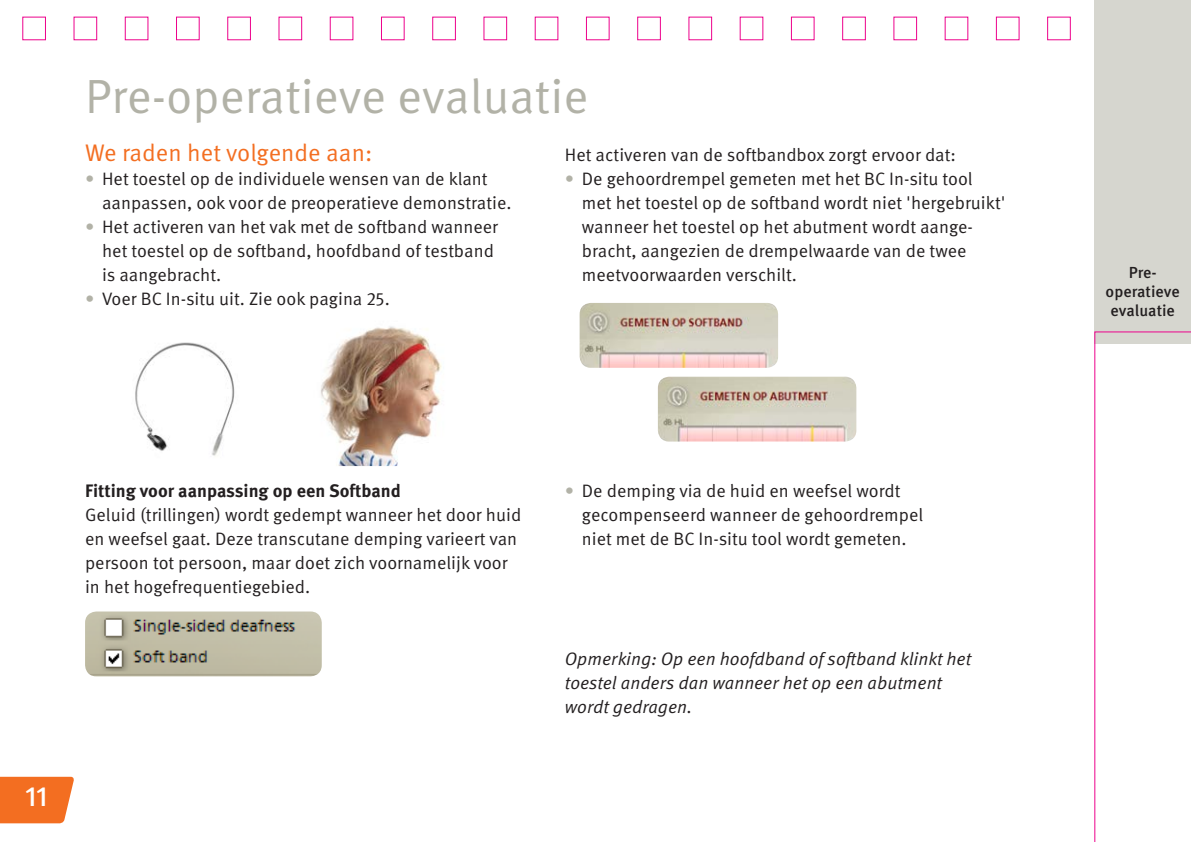
<style>
.page{position:relative;width:1191px;height:842px;background:#fff}
.page>*{position:absolute;margin:0;border:0;box-sizing:border-box;transform-origin:0 0}
.t1{font:48px "Meta Pro OM";color:#b2b2a7}
.t2{font:500 28px "Meta Pro OM";color:#fff}
.t3{font:24px "Meta Pro OM";color:#f36e21}
.t4{font:18px/24px "Meta Pro OM";color:#231f20}
.t5{font:italic 18px/24px "Meta Pro OM";color:#231f20}
.t6{font:700 18px "Meta Pro OM";color:#231f20}
.t7{font:500 16px/19.2px "Meta Pro OM";color:#231f20;text-align:center}
.s1{color:#b2b2a7}
</style>
<div class="page">
<div style="left:432px;top:17px;width:23px;height:23px;border:1px solid #ed028c"></div>
<div style="left:637px;top:17px;width:23px;height:23px;border:1px solid #ed028c"></div>
<div style="left:1094px;top:0;width:97px;height:343px;background:#d6d6cf"></div>
<svg style="left:0;top:777px;width:74px;height:46px;background:#f37730"></svg>
<img style="left:85px;top:611px;width:237px;height:65px">
<img style="left:135px;top:342px;width:100px;height:114px">
<img style="left:320px;top:326px;width:122px;height:140px">
<img style="left:579px;top:303px;width:199px;height:65px">
<img style="left:658px;top:377px;width:198px;height:65px">
<svg style="left:1094px;top:331px;width:97px;height:511px"></svg>
<h1 class="t1" style="left:85px;top:68px;width:505px">Pre-operatieve evaluatie</h1>
<h3 class="t3" style="left:85px;top:139px;width:289px">We raden het volgende aan:</h3>
<p class="t4" style="left:102px;top:167px;width:411px;text-indent:-17px"><span class="s1">•</span> Het toestel op de individuele wensen van de klant aanpassen, ook voor de preoperatieve demonstratie.</p>
<p class="t4" style="left:102px;top:215px;width:397px;text-indent:-17px"><span class="s1">•</span> Het activeren van het vak met de softband wanneer het toestel op de softband, hoofdband of testband is aangebracht.</p>
<p class="t4" style="left:85px;top:287px;width:306px"><span class="s1">•</span> Voer BC In-situ uit. Zie ook pagina 25.</p>
<p class="t4" style="left:565px;top:143px;width:392px">Het activeren van de softbandbox zorgt ervoor dat:</p>
<p class="t4" style="left:582px;top:167px;width:425px;text-indent:-17px"><span class="s1">•</span> De gehoordrempel gemeten met het BC In-situ tool met het toestel op de softband wordt niet 'hergebruikt' wanneer het toestel op het abutment wordt aange&shy;bracht, aangezien de drempelwaarde van de twee meetvoorwaarden verschilt.</p>
<p class="t6" style="left:85px;top:480px;width:317px">Fitting voor aanpassing op een Softband</p>
<p class="t4" style="left:85px;top:503px;width:438px">Geluid (trillingen) wordt gedempt wanneer het door huid en weefsel gaat. Deze transcutane demping varieert van persoon tot persoon, maar doet zich voornamelijk voor in het hogefrequentiegebied.</p>
<h2 class="t2" style="left:25px;top:779px;width:24px">11</h2>
<p class="t4" style="left:582px;top:479px;width:343px;text-indent:-17px"><span class="s1">•</span> De demping via de huid en weefsel wordt gecompenseerd wanneer de gehoordrempel niet met de BC In-situ tool wordt gemeten.</p>
<p class="t5" style="left:565px;top:648px;width:408px">Opmerking: Op een hoofdband of softband klinkt het toestel anders dan wanneer het op een abutment wordt gedragen.</p>
<p class="t7" style="left:1105px;top:263px;width:76px">Pre&shy;operatieve evaluatie</p>
</div>
